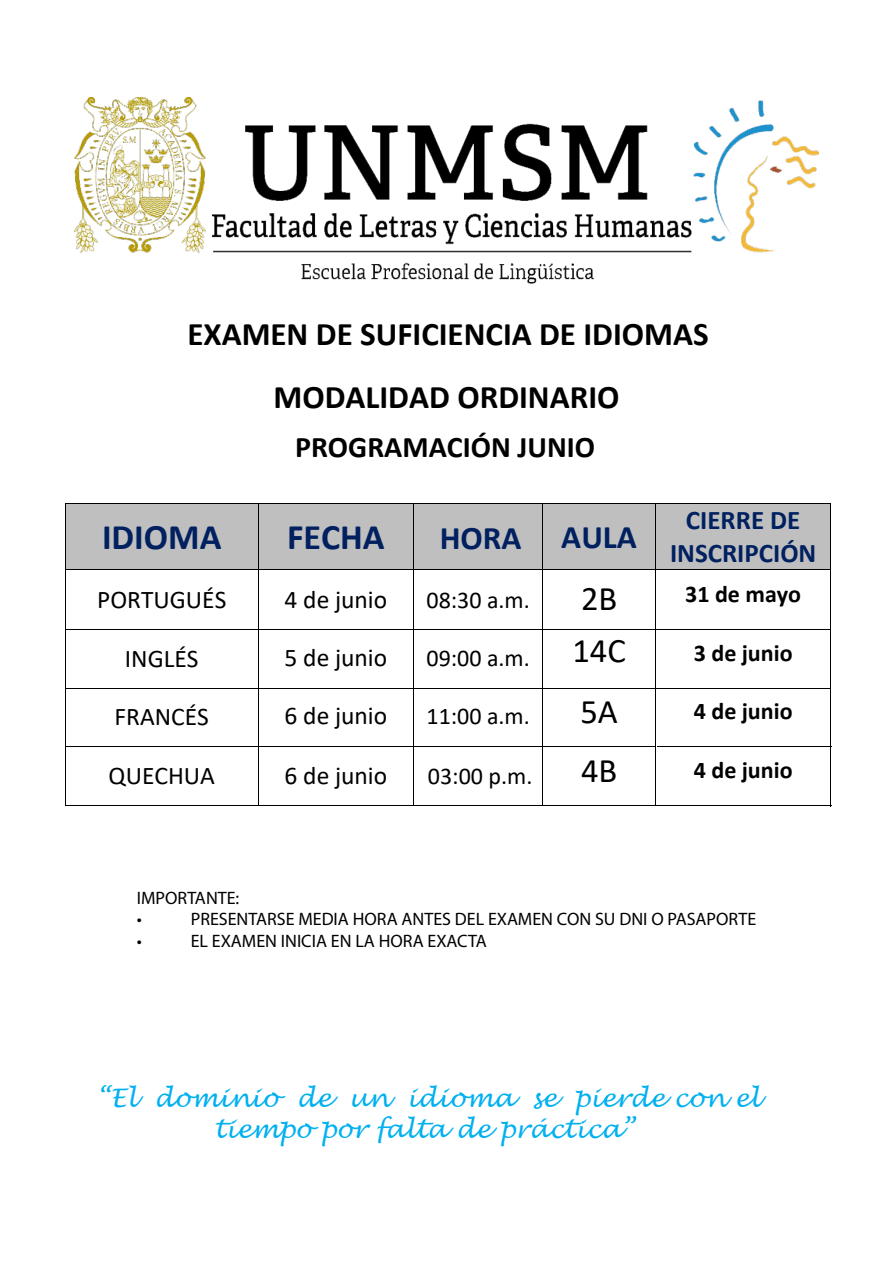
<style>
.page{position:relative;width:893px;height:1263px;background:#fff}
.page>*{position:absolute;margin:0;border:0;box-sizing:border-box;transform-origin:0 0}
.t1{font:700 36px "Calibri";color:#002060}
.t2{font:34.5px/52.1px "Calibri";color:#000}
.t3{font:700 33px "Calibri";color:#000}
.t4{font:700 33px "Calibri";color:#002060}
.t5{font:700 30px "Calibri";color:#000}
.t6{font:700 27px/33px "Calibri";color:#002060;text-align:center}
.t7{font:25.5px "Calibri";color:#000}
.t8{font:italic 25.5px/30.6px "Lucida Handwriting";color:#00b0f0;text-align:center}
.t9{font:24px "Calibri";color:#000}
.t10{font:700 24px "Calibri";color:#000}
.t11{font:18px/21.6px "Myriad Pro";color:#000}
</style>
<div class="page">
<div style="left:66px;top:503px;width:192px;height:66px;background:#bfbfbf"></div>
<div style="left:259px;top:503px;width:154px;height:66px;background:#bfbfbf"></div>
<div style="left:414px;top:503px;width:128px;height:66px;background:#bfbfbf"></div>
<div style="left:543px;top:503px;width:112px;height:66px;background:#bfbfbf"></div>
<div style="left:656px;top:503px;width:174px;height:66px;background:#bfbfbf"></div>
<hr style="left:66px;top:503px;width:192px;height:1px;background:#000">
<hr style="left:259px;top:503px;width:154px;height:1px;background:#000">
<hr style="left:414px;top:503px;width:128px;height:1px;background:#000">
<hr style="left:543px;top:503px;width:112px;height:1px;background:#000">
<hr style="left:656px;top:503px;width:174px;height:1px;background:#000">
<hr style="left:65px;top:503px;width:1px;height:66px;background:#000">
<hr style="left:258px;top:503px;width:1px;height:66px;background:#000">
<hr style="left:413px;top:503px;width:1px;height:66px;background:#000">
<hr style="left:542px;top:503px;width:1px;height:66px;background:#000">
<hr style="left:655px;top:503px;width:1px;height:66px;background:#000">
<hr style="left:830px;top:505px;width:1px;height:66px;background:#000">
<hr style="left:66px;top:569px;width:192px;height:1px;background:#000">
<hr style="left:259px;top:569px;width:154px;height:1px;background:#000">
<hr style="left:414px;top:569px;width:128px;height:1px;background:#000">
<hr style="left:543px;top:569px;width:112px;height:1px;background:#000">
<hr style="left:656px;top:569px;width:174px;height:1px;background:#000">
<hr style="left:65px;top:570px;width:1px;height:59px;background:#000">
<hr style="left:258px;top:570px;width:1px;height:59px;background:#000">
<hr style="left:413px;top:570px;width:1px;height:59px;background:#000">
<hr style="left:542px;top:570px;width:1px;height:59px;background:#000">
<hr style="left:655px;top:570px;width:1px;height:59px;background:#000">
<hr style="left:830px;top:571px;width:1px;height:59px;background:#000">
<hr style="left:66px;top:629px;width:192px;height:1px;background:#000">
<hr style="left:259px;top:629px;width:154px;height:1px;background:#000">
<hr style="left:414px;top:629px;width:128px;height:1px;background:#000">
<hr style="left:543px;top:629px;width:112px;height:1px;background:#000">
<hr style="left:656px;top:629px;width:174px;height:1px;background:#000">
<hr style="left:65px;top:629px;width:1px;height:59px;background:#000">
<hr style="left:66px;top:688px;width:192px;height:1px;background:#000">
<hr style="left:258px;top:629px;width:1px;height:59px;background:#000">
<hr style="left:259px;top:688px;width:154px;height:1px;background:#000">
<hr style="left:413px;top:629px;width:1px;height:59px;background:#000">
<hr style="left:414px;top:688px;width:128px;height:1px;background:#000">
<hr style="left:542px;top:629px;width:1px;height:59px;background:#000">
<hr style="left:543px;top:688px;width:112px;height:1px;background:#000">
<hr style="left:655px;top:629px;width:1px;height:59px;background:#000">
<hr style="left:656px;top:688px;width:174px;height:1px;background:#000">
<hr style="left:830px;top:631px;width:1px;height:59px;background:#000">
<hr style="left:65px;top:688px;width:1px;height:59px;background:#000">
<hr style="left:258px;top:688px;width:1px;height:59px;background:#000">
<hr style="left:413px;top:688px;width:1px;height:59px;background:#000">
<hr style="left:542px;top:688px;width:1px;height:59px;background:#000">
<hr style="left:655px;top:688px;width:1px;height:59px;background:#000">
<hr style="left:830px;top:689px;width:1px;height:59px;background:#000">
<hr style="left:65px;top:747px;width:192px;height:1px;background:#000">
<hr style="left:258px;top:747px;width:155px;height:1px;background:#000">
<hr style="left:413px;top:747px;width:129px;height:1px;background:#000">
<hr style="left:543px;top:747px;width:112px;height:1px;background:#000">
<hr style="left:657px;top:747px;width:174px;height:1px;background:#000">
<hr style="left:65px;top:746px;width:1px;height:59px;background:#000">
<hr style="left:258px;top:746px;width:1px;height:59px;background:#000">
<hr style="left:413px;top:746px;width:1px;height:59px;background:#000">
<hr style="left:542px;top:746px;width:1px;height:59px;background:#000">
<hr style="left:655px;top:746px;width:1px;height:59px;background:#000">
<hr style="left:830px;top:748px;width:1px;height:58px;background:#000">
<hr style="left:66px;top:805px;width:193px;height:1px;background:#000">
<hr style="left:260px;top:805px;width:154px;height:1px;background:#000">
<hr style="left:415px;top:805px;width:128px;height:1px;background:#000">
<hr style="left:544px;top:805px;width:112px;height:1px;background:#000">
<hr style="left:657px;top:805px;width:174px;height:1px;background:#000">
<img style="left:75px;top:97px;width:743px;height:187px">
<h3 class="t3" style="left:187px;top:310px;width:523px">EXAMEN DE SUFICIENCIA DE IDIOMAS</h3>
<h3 class="t3" style="left:273px;top:373px;width:347px">MODALIDAD ORDINARIO</h3>
<h3 class="t5" style="left:295px;top:425px;width:302px">PROGRAMACIÓN JUNIO</h3>
<h1 class="t1" style="left:102px;top:511px;width:121px">IDIOMA</h1>
<h3 class="t4" style="left:440px;top:515px;width:83px">HORA</h3>
<h1 class="t1" style="left:287px;top:511px;width:99px">FECHA</h1>
<h3 class="t4" style="left:561px;top:513px;width:77px">AULA</h3>
<h3 class="t7" style="left:97px;top:581px;width:131px">PORTUGUÉS</h3>
<h3 class="t7" style="left:285px;top:582px;width:104px">4 de junio</h3>
<h3 class="t7" style="left:125px;top:641px;width:75px">INGLÉS</h3>
<h3 class="t7" style="left:285px;top:640px;width:104px">5 de junio</h3>
<h3 class="t7" style="left:115px;top:699px;width:96px">FRANCÉS</h3>
<h3 class="t7" style="left:285px;top:698px;width:104px">6 de junio</h3>
<h2 class="t2" style="left:580px;top:684px;width:39px">5A</h2>
<h3 class="t7" style="left:109px;top:758px;width:108px">QUECHUA</h3>
<h3 class="t7" style="left:285px;top:758px;width:104px">6 de junio</h3>
<h2 class="t2" style="left:572px;top:571px;width:55px">2B<br>14C</h2>
<h3 class="t9" style="left:426px;top:583px;width:105px">08:30 a.m.</h3>
<h3 class="t9" style="left:426px;top:641px;width:105px">09:00 a.m.</h3>
<h3 class="t9" style="left:426px;top:699px;width:105px">11:00 a.m.</h3>
<h2 class="t2" style="left:581px;top:743px;width:38px">4B</h2>
<h3 class="t9" style="left:428px;top:759px;width:106px">03:00 p.m.</h3>
<h3 class="t6" style="left:670px;top:503px;width:148px">CIERRE DE<br>INSCRIPCIÓN</h3>
<h3 class="t10" style="left:685px;top:577px;width:117px">31 de mayo</h3>
<h3 class="t10" style="left:694px;top:636px;width:100px">3 de junio</h3>
<h3 class="t10" style="left:694px;top:694px;width:100px">4 de junio</h3>
<h3 class="t10" style="left:694px;top:753px;width:100px">4 de junio</h3>
<p class="t11" style="left:137px;top:887px;width:104px">IMPORTANTE: •</p>
<p class="t11" style="left:191px;top:908px;width:567px">PRESENTARSE MEDIA HORA ANTES DEL EXAMEN CON SU DNI O PASAPORTE</p>
<p class="t11" style="left:137px;top:930px;width:7px">•</p>
<p class="t11" style="left:191px;top:930px;width:297px">EL EXAMEN INICIA EN LA HORA EXACTA</p>
<h3 class="t8" style="left:98px;top:1084px;width:664px">“El dominio de un idioma se pierde con el tiempo por falta de práctica”</h3>
</div>
